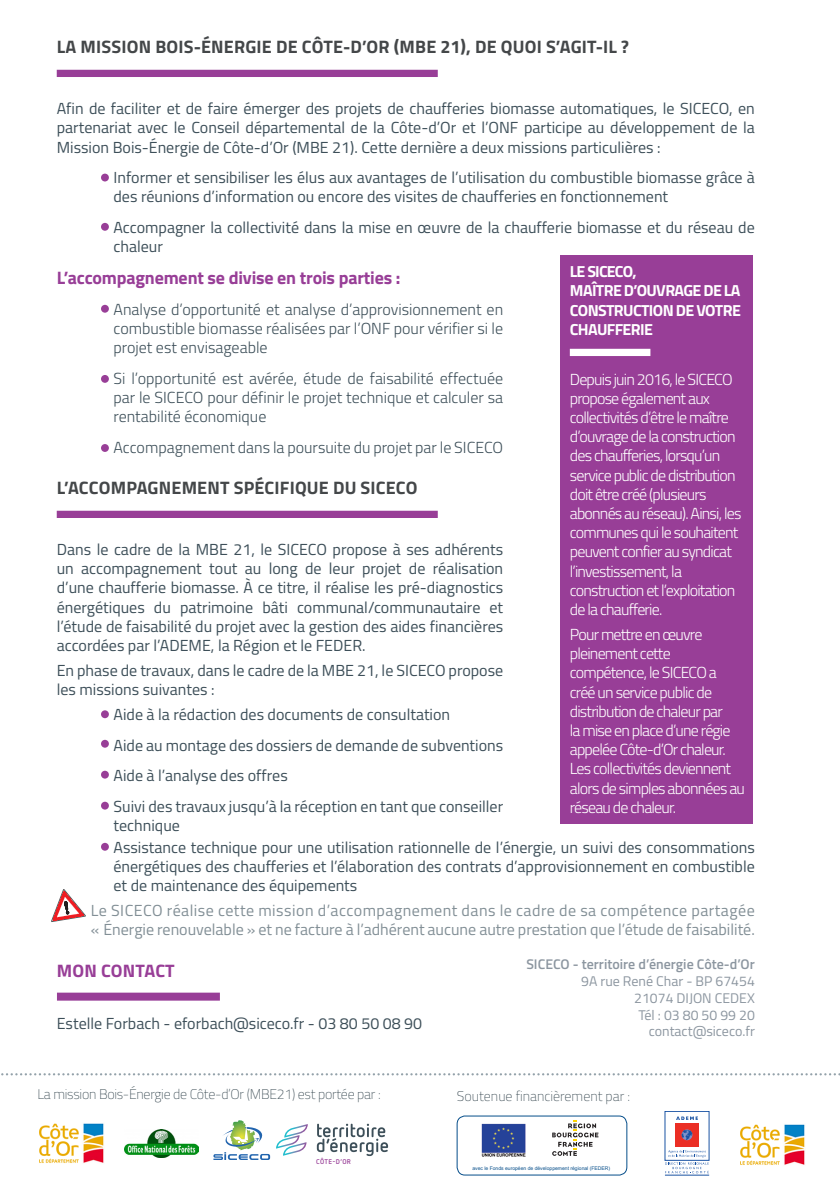
<style>
.page{position:relative;width:840px;height:1191px;background:#fff}
.page>*{position:absolute;margin:0;border:0;box-sizing:border-box;transform-origin:0 0}
.t1{font:700 18px "Titillium";letter-spacing:.01em;color:#444749}
.t2{font:700 18px "Titillium";letter-spacing:-.01em;color:#983e97}
.t3{font:700 18px "Titillium";letter-spacing:.01em;color:#983e97}
.t4{font:16px/19.2px "Titillium";color:#3d4f59}
.t5{font:300 16px/19.2px "Titillium";letter-spacing:-.05em;color:#fff}
.t6{font:300 16px/19.2px "Titillium";color:#3d4f59;text-align:justify}
.t7{font:16px/19.2px "Titillium";color:#828f96}
.t8{font:700 16px/19.2px "Titillium";letter-spacing:-.04em;color:#fff}
.t9{font:14px "Titillium";color:#8c96a0}
.t10{font:100 14px "Titillium";letter-spacing:-.02em;color:#33444d}
.t11{font:600 14px "Titillium";color:#8c96a0}
.t12{font:100 14px "Titillium";color:#33444d}
.t13{font:700 6.8px "Netto OT";letter-spacing:.05em;color:#983e97}
.t14{font:5px "Arial";color:#064e8a}
</style>
<div class="page">
<div style="left:57px;top:70px;width:380px;height:7px;background:#983e97"></div>
<div style="left:101px;top:174px;width:8px;height:7px;border:2px solid #983e97;border-radius:50%"></div>
<div style="left:101px;top:223px;width:8px;height:8px;border:2px solid #983e97;border-radius:50%"></div>
<div style="left:559px;top:255px;width:193px;height:568px;background:#983e97"></div>
<div style="left:569px;top:349px;width:81px;height:7px;background:#fff"></div>
<div style="left:101px;top:305px;width:8px;height:8px;border:2px solid #983e97;border-radius:50%"></div>
<div style="left:101px;top:375px;width:8px;height:8px;border:2px solid #983e97;border-radius:50%"></div>
<div style="left:101px;top:444px;width:8px;height:8px;border:2px solid #983e97;border-radius:50%"></div>
<div style="left:57px;top:511px;width:380px;height:7px;background:#983e97"></div>
<div style="left:101px;top:710px;width:8px;height:8px;border:2px solid #983e97;border-radius:50%"></div>
<div style="left:101px;top:740px;width:8px;height:7px;border:2px solid #983e97;border-radius:50%"></div>
<div style="left:101px;top:770px;width:8px;height:8px;border:2px solid #983e97;border-radius:50%"></div>
<div style="left:101px;top:801px;width:8px;height:8px;border:2px solid #983e97;border-radius:50%"></div>
<div style="left:101px;top:843px;width:8px;height:7px;border:2px solid #983e97;border-radius:50%"></div>
<svg style="left:51px;top:889px;width:35px;height:33px"></svg>
<div style="left:57px;top:992px;width:163px;height:8px;background:#983e97"></div>
<svg style="left:276px;top:1124px;width:31px;height:31px"></svg>
<svg style="left:317px;top:1123px;width:71px;height:33px"></svg>
<svg style="left:213px;top:1120px;width:57px;height:40px"></svg>
<svg style="left:1px;top:1073px;width:839px;height:2px"></svg>
<img style="left:40px;top:1123px;width:64px;height:40px">
<img style="left:740px;top:1124px;width:64px;height:41px">
<img style="left:124px;top:1129px;width:74px;height:28px">
<div style="left:664px;top:1111px;width:44px;height:49px;border:1px solid #1a53a3"></div>
<div style="left:675px;top:1123px;width:23px;height:23px;background:#eb2e24"></div>
<svg style="left:681px;top:1129px;width:11px;height:11px"></svg>
<svg style="left:676px;top:1116px;width:21px;height:4px"></svg>
<hr style="left:664px;top:1174px;width:44px;height:1px;background:#1a53a3">
<svg style="left:664px;top:1150px;width:44px;height:23px"></svg>
<div style="left:456px;top:1115px;width:170px;height:60px;border:1px solid #064e8a;border-radius:8px"></div>
<img style="left:481px;top:1123px;width:44px;height:33px">
<svg style="left:552px;top:1120px;width:46px;height:35px"></svg>
<p class="t1" style="left:57px;top:33px;width:573px">LA MISSION BOIS-ÉNERGIE DE CÔTE-D’OR (MBE 21), DE QUOI S’AGIT-IL ?</p>
<p class="t4" style="left:57px;top:98px;width:699px;text-align:justify">Afin de faciliter et de faire émerger des projets de chaufferies biomasse automatiques, le SICECO, en partenariat avec le Conseil départemental de la Côte-d’Or et l’ONF participe au développement de la Mission Bois-Énergie de Côte-d’Or (MBE 21). Cette dernière a deux missions particulières :</p>
<p class="t4" style="left:113px;top:167px;width:642px">Informer et sensibiliser les élus aux avantages de l’utilisation du combustible biomasse grâce à des réunions d’information ou encore des visites de chaufferies en fonctionnement</p>
<p class="t4" style="left:113px;top:217px;width:642px">Accompagner la collectivité dans la mise en œuvre de la chaufferie biomasse et du réseau de chaleur</p>
<p class="t8" style="left:569px;top:261px;width:172px">LE SICECO,<br>MAÎTRE D’OUVRAGE DE LA<br>CONSTRUCTION DE VOTRE<br>CHAUFFERIE</p>
<p class="t5" style="left:569px;top:368px;width:173px">Depuis juin 2016, le SICECO propose également aux collectivités d’être le maître d’ouvrage de la construction des chaufferies, lorsqu’un service public de distribution doit être créé (plusieurs abonnés au réseau). Ainsi, les communes qui le souhaitent peuvent confier au syndicat l’investissement, la construction et l’exploitation de la chaufferie.</p>
<p class="t5" style="left:569px;top:624px;width:176px">Pour mettre en œuvre pleinement cette compétence, le SICECO a créé un service public de distribution de chaleur par<br>la mise en place d’une régie appelée Côte-d’Or chaleur.<br>Les collectivités deviennent alors de simples abonnées au réseau de chaleur.</p>
<p class="t2" style="left:57px;top:264px;width:345px">L’accompagnement se divise en trois parties :</p>
<p class="t6" style="left:113px;top:298px;width:391px">Analyse d’opportunité et analyse d’approvisionnement en combustible biomasse réalisées par l’ONF pour vérifier si le projet est envisageable</p>
<p class="t6" style="left:113px;top:367px;width:391px">Si l’opportunité est avérée, étude de faisabilité effectuée par le SICECO pour définir le projet technique et calculer sa rentabilité économique</p>
<p class="t6" style="left:113px;top:436px;width:391px">Accompagnement dans la poursuite du projet par le SICECO</p>
<p class="t1" style="left:57px;top:474px;width:362px">L’ACCOMPAGNEMENT SPÉCIFIQUE DU SICECO</p>
<p class="t4" style="left:57px;top:539px;width:448px;text-align:justify">Dans le cadre de la MBE 21, le SICECO propose à ses adhérents un accompagnement tout au long de leur projet de réalisation d’une chaufferie biomasse. À ce titre, il réalise les pré-diagnostics énergétiques du patrimoine bâti communal/communautaire et l’étude de faisabilité du projet avec la gestion des aides financières accordées par l’ADEME, la Région et le FEDER.</p>
<p class="t4" style="left:57px;top:660px;width:448px">En phase de travaux, dans le cadre de la MBE 21, le SICECO propose les missions suivantes :</p>
<p class="t4" style="left:113px;top:704px;width:338px">Aide à la rédaction des documents de consultation</p>
<p class="t4" style="left:113px;top:734px;width:391px">Aide au montage des dossiers de demande de subventions</p>
<p class="t4" style="left:113px;top:765px;width:176px">Aide à l’analyse des offres</p>
<p class="t4" style="left:113px;top:795px;width:391px">Suivi des travaux jusqu’à la réception en tant que conseiller technique</p>
<p class="t4" style="left:113px;top:837px;width:642px;text-align:justify">Assistance technique pour une utilisation rationnelle de l’énergie, un suivi des consommations énergétiques des chaufferies et l’élaboration des contrats d’approvisionnement en combustible et de maintenance des équipements</p>
<p class="t7" style="left:91px;top:900px;width:665px">Le SICECO réalise cette mission d’accompagnement dans le cadre de sa compétence partagée « Énergie renouvelable » et ne facture à l’adhérent aucune autre prestation que l’étude de faisabilité.</p>
<p class="t3" style="left:57px;top:956px;width:119px">MON CONTACT</p>
<p class="t11" style="left:526px;top:953px;width:230px">SICECO - territoire d’énergie Côte-d’Or</p>
<p class="t9" style="left:581px;top:970px;width:175px">9A rue René Char - BP 67454</p>
<p class="t9" style="left:634px;top:987px;width:122px">21074 DIJON CEDEX</p>
<p class="t9" style="left:638px;top:1004px;width:118px">Tél : 03 80 50 99 20</p>
<p class="t9" style="left:648px;top:1021px;width:107px">contact@siceco.fr</p>
<p class="t4" style="left:57px;top:1012px;width:367px">Estelle Forbach - eforbach@siceco.fr - 03 80 50 08 90</p>
<p class="t10" style="left:37px;top:1083px;width:344px">La mission Bois-Énergie de Côte-d’Or (MBE21) est portée par :</p>
<p class="t12" style="left:456px;top:1086px;width:174px">Soutenue financièrement par :</p>
<p class="t13" style="left:316px;top:1156px;width:36px">CÔTE-D’OR</p>
<p class="t14" style="left:472px;top:1165px;width:139px">avec le Fonds européen de développement régional (FEDER)</p>
</div>
